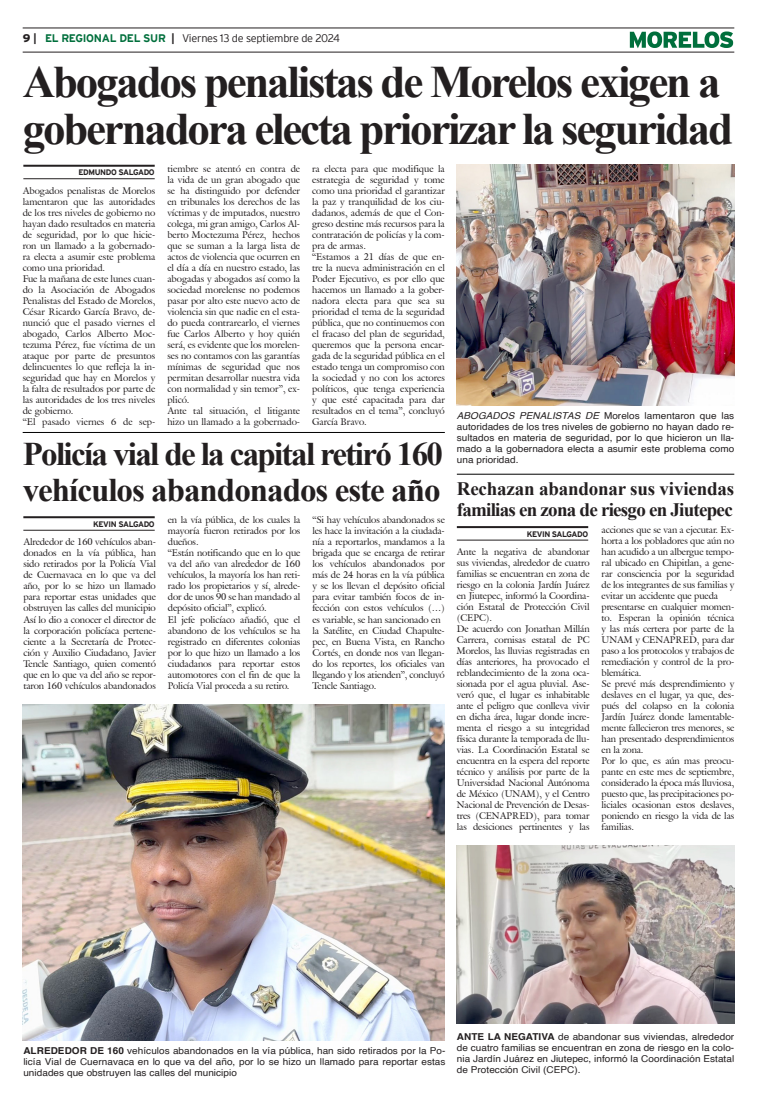
<style>
.page{position:relative;width:757px;height:1106px;background:#fff}
.page>*{position:absolute;margin:0;border:0;box-sizing:border-box;transform-origin:0 0}
.Cabeza_01{font:700 45px "Times New Roman";letter-spacing:-.05em;color:#231f20}
.Cabeza_02{font:700 33px "Times New Roman";letter-spacing:-.05em;color:#231f20}
.Cabeza_02-2{font:700 33px "Times New Roman";letter-spacing:-.03em;color:#231f20}
.Cabeza_03{font:700 19px "Times New Roman";letter-spacing:-.025em;color:#231f20}
.t1{font:300 11px "Interstate";letter-spacing:-.025em;color:#231f20}
.t2{font:9.5px/11px "Galliard IT Cby BT";letter-spacing:-.01em;color:#231f20;text-align:justify}
.Pie_de_foto{font:9.5px/11px "Helvetica";letter-spacing:.005em;color:#231f20;text-align:justify;scale:1.05 1}
.t3{font:700 8px "Interstate";letter-spacing:-.05em;color:#231f20}
.s1{font-weight:900}
.s2{font-weight:700}
.s3{font-weight:700;color:#006f3c}
.s4{font-style:italic}
</style>
<div class="page">
<hr style="left:23px;top:28px;width:711px;height:1px;background:#231f20">
<hr style="left:23px;top:52px;width:711px;height:1px;background:#231f20">
<svg style="left:630px;top:31px;width:103px;height:17px"></svg>
<hr style="left:23px;top:165px;width:132px;height:2px;background:#231f20">
<hr style="left:23px;top:178px;width:132px;height:1px;background:#231f20">
<hr style="left:23px;top:432px;width:422px;height:1px;background:#000">
<hr style="left:457px;top:526px;width:131px;height:2px;background:#231f20">
<hr style="left:457px;top:539px;width:131px;height:1px;background:#231f20">
<hr style="left:457px;top:473px;width:277px;height:1px;background:#000">
<img style="left:457px;top:165px;width:277px;height:240px">
<img style="left:457px;top:845px;width:277px;height:178px">
<hr style="left:23px;top:516px;width:132px;height:2px;background:#231f20">
<hr style="left:23px;top:530px;width:132px;height:1px;background:#231f20">
<img style="left:23px;top:704px;width:422px;height:336px">
<p class="t1" style="left:23px;top:32px;width:318px"><span class="s1">9</span> <span class="s2">|</span> <span class="s3">EL REGIONAL DEL SUR</span> <span class="s2">|</span> Viernes 13 de septiembre de 2024</p>
<p class="Cabeza_01" style="left:23px;top:49px;width:699px">Abogados penalistas de Morelos exigen a</p>
<p class="Cabeza_01" style="left:23px;top:96px;width:712px">gobernadora electa priorizar la seguridad</p>
<p class="t3" style="left:78px;top:168px;width:78px">EDMUNDO SALGADO</p>
<p class="t2" style="left:167px;top:163px;width:134px">tiembre se atentó en contra de la vida de un gran abogado que se ha distinguido por defender en tribunales los derechos de las víctimas y de imputados, nuestro colega, mi gran amigo, Carlos Al&shy;berto Moctezuma Pérez, hechos que se suman a la larga lista de actos de violencia que ocurren en el día a día en nuestro estado, las abogadas y abogados así como la sociedad morelense no podemos pasar por alto este nuevo acto de violencia sin que nadie en el esta&shy;do pueda contrarearlo, el viernes fue Carlos Alberto y hoy quién será, es evidente que los morelen&shy;ses no contamos con las garantías mínimas de seguridad que nos permitan desarrollar nuestra vida con normalidad y sin temor”, ex&shy;plicó.</p>
<p class="t2" style="left:167px;top:405px;width:134px">Ante tal situación, el litigante hizo un llamado a la gobernado-</p>
<p class="t2" style="left:312px;top:163px;width:134px">ra electa para que modifique la estrategia de seguridad y tome como una prioridad el garantizar la paz y tranquilidad de los ciu&shy;dadanos, además de que el Con&shy;greso destine más recursos para la contratación de policías y la com&shy;pra de armas.</p>
<p class="t2" style="left:312px;top:251px;width:134px">“Estamos a 21 días de que en&shy;tre la nueva administración en el Poder Ejecutivo, es por ello que hacemos un llamado a la gober&shy;nadora electa para que sea su prioridad el tema de la seguridad pública, que no continuemos con el fracaso del plan de seguridad, queremos que la persona encar&shy;gada de la seguridad pública en el estado tenga un compromiso con la sociedad y no con los actores políticos, que tenga experiencia y que esté capacitada para dar resultados en el tema”, concluyó García Bravo.</p>
<p class="t2" style="left:23px;top:185px;width:134px">Abogados penalistas de Morelos lamentaron que las autoridades de los tres niveles de gobierno no hayan dado resultados en materia de seguridad, por lo que hicie&shy;ron un llamado a la gobernado&shy;ra electa a asumir este problema como una prioridad.</p>
<p class="t2" style="left:23px;top:273px;width:134px">Fue la mañana de este lunes cuan&shy;do la Asociación de Abogados Penalistas del Estado de Morelos, César Ricardo García Bravo, de&shy;nunció que el pasado viernes el abogado, Carlos Alberto Moc&shy;tezuma Pérez, fue víctima de un ataque por parte de presuntos delincuentes lo que refleja la in&shy;seguridad que hay en Morelos y la falta de resultados por parte de las autoridades de los tres niveles de gobierno.</p>
<p class="t2" style="left:23px;top:416px;width:134px">“El pasado viernes 6 de sep-</p>
<p class="Pie_de_foto" style="left:457px;top:410px;width:266px"><span class="s4">ABOGADOS PENALISTAS DE</span> Morelos lamentaron que las autoridades de los tres niveles de gobierno no hayan dado re&shy;sultados en materia de seguridad, por lo que hicieron un lla&shy;mado a la gobernadora electa a asumir este problema como una prioridad.</p>
<p class="Cabeza_02" style="left:23px;top:430px;width:422px">Policía vial de la capital retiró 160</p>
<p class="Cabeza_02-2" style="left:23px;top:466px;width:419px">vehículos abandonados este año</p>
<p class="Cabeza_03" style="left:457px;top:475px;width:279px">Rechazan abandonar sus viviendas</p>
<p class="Cabeza_03" style="left:457px;top:496px;width:277px">familias en zona de riesgo en Jiutepec</p>
<p class="t3" style="left:527px;top:529px;width:63px">KEVIN SALGADO</p>
<p class="t2" style="left:168px;top:514px;width:134px">en la vía pública, de los cuales la mayoría fueron retirados por los dueños.</p>
<p class="t2" style="left:168px;top:547px;width:134px">“Están notificando que en lo que va del año van alrededor de 160 vehículos, la mayoría los han reti&shy;rado los propietarios y sí, alrede&shy;dor de unos 90 se han mandado al depósito oficial”, explicó.</p>
<p class="t2" style="left:168px;top:613px;width:134px">El jefe policíaco añadió, que el abandono de los vehículos se ha registrado en diferentes colonias por lo que hizo un llamado a los ciudadanos para reportar estos automotores con el fin de que la Policía Vial proceda a su retiro.</p>
<p class="t2" style="left:312px;top:514px;width:134px">“Si hay vehículos abandonados se les hace la invitación a la ciudada&shy;nía a reportarlos, mandamos a la brigada que se encarga de retirar los vehículos abandonados por más de 24 horas en la vía pública y se los llevan el depósito oficial para evitar también focos de in&shy;fección con estos vehículos (…) es variable, se han sancionado en</p>
<p class="t2" style="left:312px;top:624px;width:134px">la Satélite, en Ciudad Chapulte&shy;pec, en Buena Vista, en Rancho Cortés, en donde nos van llegan&shy;do los reportes, los oficiales van llegando y los atienden”, concluyó Tencle Santiago.</p>
<p class="t3" style="left:93px;top:519px;width:63px">KEVIN SALGADO</p>
<p class="t2" style="left:601px;top:524px;width:134px">acciones que se van a ejecutar. Ex&shy;horta a los pobladores que aún no han acudido a un albergue tempo&shy;ral ubicado en Chipitlan, a gene&shy;rar consciencia por la seguridad de los integrantes de sus familias y evitar un accidente que pueda</p>
<p class="t2" style="left:601px;top:601px;width:134px">presentarse en cualquier momen&shy;to. Esperan la opinión técnica y las más certera por parte de la UNAM y CENAPRED, para dar paso a los protocolos y trabajos de remediación y control de la pro&shy;blemática.</p>
<p class="t2" style="left:601px;top:678px;width:134px">Se prevé más desprendimiento y deslaves en el lugar, ya que, des&shy;pués del colapso en la colonia Jardín Juárez donde lamentable&shy;mente fallecieron tres menores, se han presentado desprendimientos en la zona.</p>
<p class="t2" style="left:601px;top:755px;width:134px">Por lo que, es aún mas preocu&shy;pante en este mes de septiembre, considerado la época más lluviosa, puesto que, las precipitaciones po&shy;liciales ocasionan estos deslaves, poniendo en riesgo la vida de las familias.</p>
<p class="t2" style="left:23px;top:536px;width:134px">Alrededor de 160 vehículos aban&shy;donados en la vía pública, han sido retirados por la Policía Vial de Cuernavaca en lo que va del año, por lo se hizo un llamado para reportar estas unidades que obstruyen las calles del municipio Así lo dio a conocer el director de la corporación policíaca pertene&shy;ciente a la Secretaría de Protec&shy;ción y Auxilio Ciudadano, Javier Tencle Santiago, quien comentó que en lo que va del año se repor&shy;taron 160 vehículos abandonados</p>
<p class="t2" style="left:457px;top:546px;width:134px">Ante la negativa de abandonar sus viviendas, alrededor de cuatro familias se encuentran en zona de riesgo en la colonia Jardín Juárez en Jiutepec, informó la Coordina&shy;ción Estatal de Protección Civil (CEPC).</p>
<p class="t2" style="left:457px;top:623px;width:134px">De acuerdo con Jonathan Millán Carrera, cornisas estatal de PC Morelos, las lluvias registradas en días anteriores, ha provocado el reblandecimiento de la zona oca&shy;sionada por el agua pluvial. Ase&shy;veró que, el lugar es inhabitable ante el peligro que conlleva vivir en dicha área, lugar donde incre&shy;menta el riesgo a su integridad física durante la temporada de llu&shy;vias. La Coordinación Estatal se encuentra en la espera del reporte técnico y análisis por parte de la Universidad Nacional Autónoma de México (UNAM), y el Centro Nacional de Prevención de Desas&shy;tres (CENAPRED), para tomar las desiciones pertinentes y las</p>
<p class="Pie_de_foto" style="left:23px;top:1045px;width:403px"><span class="s2">ALREDEDOR DE 160</span> vehículos abandonados en la vía pública, han sido retirados por la Po&shy;licía Vial de Cuernavaca en lo que va del año, por lo se hizo un llamado para reportar estas unidades que obstruyen las calles del municipio</p>
<p class="Pie_de_foto" style="left:457px;top:1031px;width:266px"><span class="s2">ANTE LA NEGATIVA</span> de abandonar sus viviendas, alrededor de cuatro familias se encuentran en zona de riesgo en la colo&shy;nia Jardín Juárez en Jiutepec, informó la Coordinación Estatal de Protección Civil (CEPC).</p>
</div>
